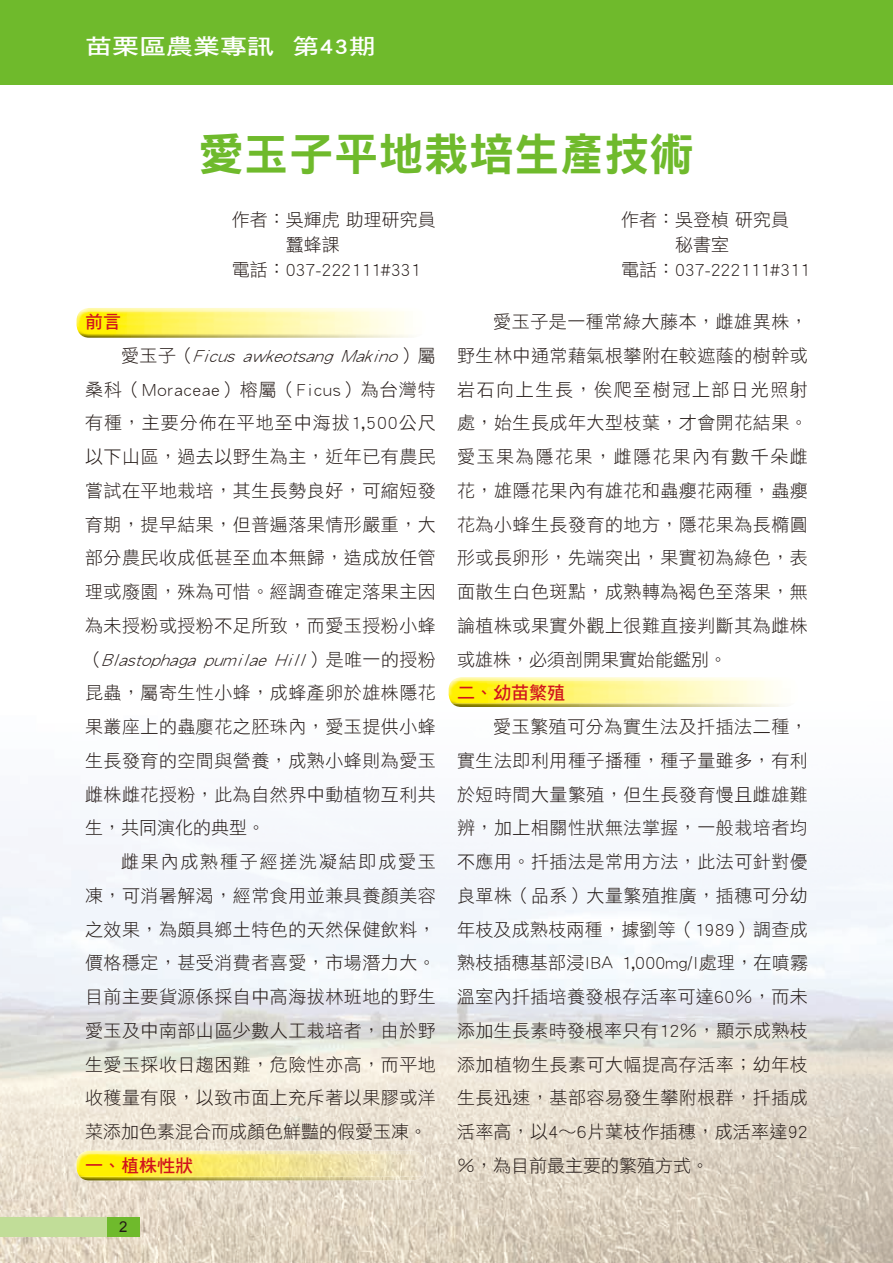
<style>
.page{position:relative;width:893px;height:1263px;background:#fff}
.page>*{position:absolute;margin:0;border:0;box-sizing:border-box;transform-origin:0 0}
.t1{font:45px "DF Hei Std W9";color:#6fba2c}
.t2{font:21.6px "DF Hei Std W7";color:#fff;scale:1.25 1}
.t3{font:18px/33.8px "DF Hei Std W3";letter-spacing:.025em;color:#231916;text-align:justify}
.t4{font:18px/25.2px "DF Hei Std W3";color:#231916}
.t5{font:18px "DF Hei Std W7";color:#d1131c}
.t6{font:15px "Arial";color:#231916}
.s1{font-style:italic}
</style>
<div class="page">
<img style="left:0;top:687px;width:893px;height:576px">
<div style="left:0;top:0;width:893px;height:84px;background:#6fba2c"></div>
<div style="left:0;top:1217px;width:140px;height:20px;background:#c1dd98"></div>
<div style="left:107px;top:1217px;width:33px;height:20px;background:#6fba2c"></div>
<img style="left:453px;top:677px;width:306px;height:3px">
<img style="left:452px;top:703px;width:343px;height:4px">
<img style="left:449px;top:680px;width:349px;height:23px">
<img style="left:81px;top:308px;width:309px;height:3px">
<img style="left:80px;top:334px;width:332px;height:4px">
<img style="left:77px;top:311px;width:328px;height:23px">
<img style="left:80px;top:1151px;width:342px;height:3px">
<img style="left:80px;top:1177px;width:342px;height:3px">
<img style="left:77px;top:1154px;width:349px;height:23px">
<p class="t2" style="left:85px;top:34px;width:234px">苗栗區農業專訊 第43期</p>
<h1 class="t1" style="left:199px;top:129px;width:497px">愛玉子平地栽培生產技術</h1>
<p class="t4" style="left:232px;top:206px;width:205px">作者：吳輝虎 助理研究員　　　蠶蜂課<br>電話：037-222111#331</p>
<p class="t4" style="left:621px;top:206px;width:190px">作者：吳登楨 研究員　　　秘書室<br>電話：037-222111#311</p>
<p class="t5" style="left:85px;top:312px;width:37px">前言</p>
<p class="t3" style="left:85px;top:338px;width:352px;text-indent:36px">愛玉子（ <span class="s1">Ficus awkeotsang Makino</span>）屬桑科（Moraceae）榕屬（Ficus）為台灣特有種，主要分佈在平地至中海拔1,500公尺以下山區，過去以野生為主，近年已有農民嘗試在平地栽培，其生長勢良好，可縮短發育期，提早結果，但普遍落果情形嚴重，大部分農民收成低甚至血本無歸，造成放任管理或廢園，殊為可惜。經調查確定落果主因為未授粉或授粉不足所致，而愛玉授粉小蜂（ <span class="s1">Blastophaga pumilae Hill</span>）是唯一的授粉昆蟲，屬寄生性小蜂，成蜂產卵於雄株隱花果叢座上的蟲廮花之胚珠內，愛玉提供小蜂生長發育的空間與營養，成熟小蜂則為愛玉雌株雌花授粉，此為自然界中動植物互利共生，共同演化的典型。</p>
<p class="t3" style="left:85px;top:844px;width:352px;text-indent:36px">雌果內成熟種子經搓洗凝結即成愛玉凍，可消暑解渴，經常食用並兼具養顏美容之效果，為頗具鄉土特色的天然保健飲料，價格穩定，甚受消費者喜愛，市場潛力大。目前主要貨源係採自中高海拔林班地的野生愛玉及中南部山區少數人工栽培者，由於野生愛玉採收日趨困難，危險性亦高，而平地收穫量有限，以致市面上充斥著以果膠或洋菜添加色素混合而成顏色鮮豔的假愛玉凍。</p>
<p class="t5" style="left:85px;top:1156px;width:109px">一、植株性狀</p>
<p class="t6" style="left:119px;top:1217px;width:10px">2</p>
<p class="t3" style="left:457px;top:304px;width:352px;text-indent:36px">愛玉子是一種常綠大藤本，雌雄異株，野生林中通常藉氣根攀附在較遮蔭的樹幹或岩石向上生長，俟爬至樹冠上部日光照射處，始生長成年大型枝葉，才會開花結果。愛玉果為隱花果，雌隱花果內有數千朵雌花，雄隱花果內有雄花和蟲癭花兩種，蟲癭花為小蜂生長發育的地方，隱花果為長橢圓形或長卵形，先端突出，果實初為綠色，表面散生白色斑點，成熟轉為褐色至落果，無論植株或果實外觀上很難直接判斷其為雌株或雄株，必須剖開果實始能鑑別。</p>
<p class="t5" style="left:457px;top:683px;width:109px">二、幼苗繁殖</p>
<p class="t3" style="left:457px;top:709px;width:352px;text-indent:36px">愛玉繁殖可分為實生法及扦插法二種，實生法即利用種子播種，種子量雖多，有利於短時間大量繁殖，但生長發育慢且雌雄難辨，加上相關性狀無法掌握，一般栽培者均不應用。扦插法是常用方法，此法可針對優良單株（品系）大量繁殖推廣，插穗可分幼年枝及成熟枝兩種，據劉等（1989）調查成熟枝插穗基部浸IBA 1,000mg/l處理，在噴霧溫室內扦插培養發根存活率可達60％，而未添加生長素時發根率只有12％，顯示成熟枝添加植物生長素可大幅提高存活率；幼年枝生長迅速，基部容易發生攀附根群，扦插成活率高，以4∼6片葉枝作插穗，成活率達92％，為目前最主要的繁殖方式。</p>
</div>
